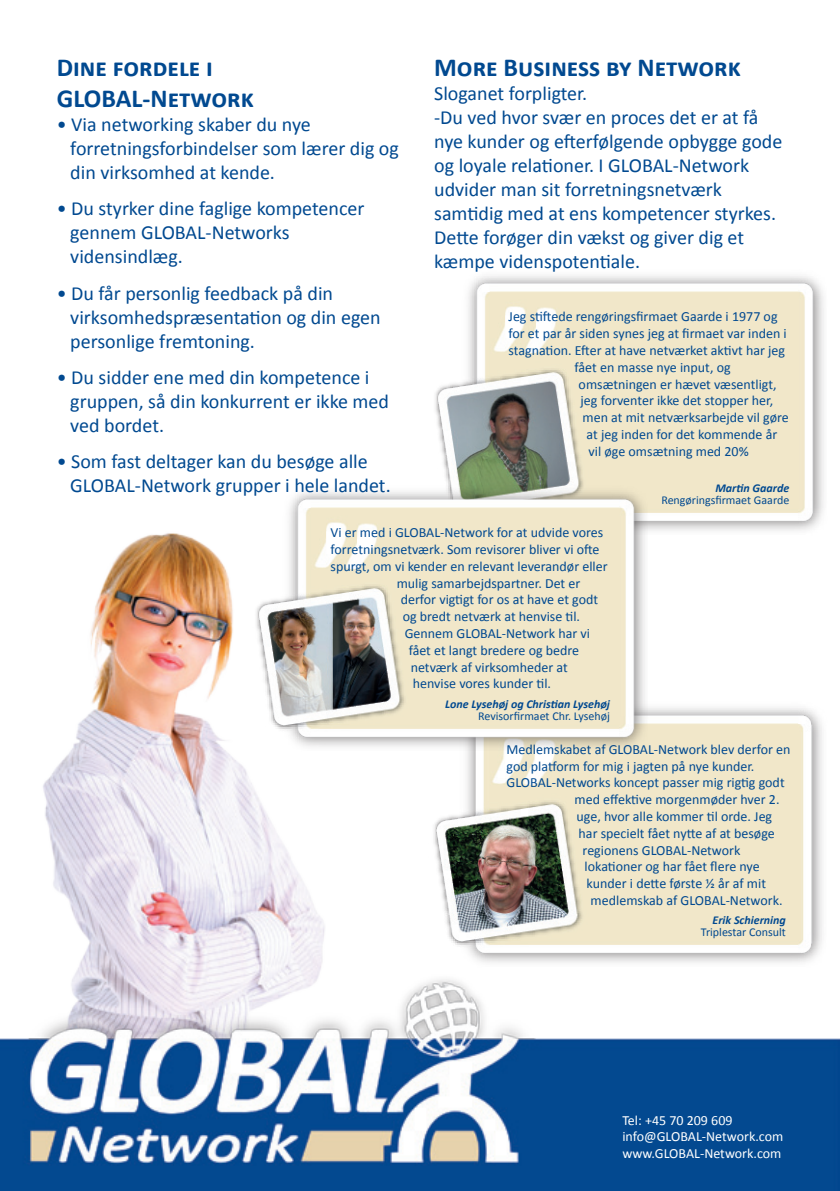
<style>
.page{position:relative;width:840px;height:1191px;background:#fff}
.page>*{position:absolute;margin:0;border:0;box-sizing:border-box;transform-origin:0 0}
.t1{font:700 26px/31.2px "Calibri";color:#014990}
.t2{font:20px/24px "Calibri";color:#014990}
.t3{font:14px "Calibri";color:#014990}
.t4{font:14px/16.8px "Calibri";color:#fff}
.t5{font:12px "Calibri";color:#014990}
.t6{font:italic 700 12px "Calibri";color:#014990}
</style>
<div class="page">
<img style="left:43px;top:533px;width:282px;height:436px">
<img style="left:0;top:969px;width:839px;height:222px">
<img style="left:435px;top:276px;width:389px;height:255px">
<img style="left:434px;top:708px;width:388px;height:255px">
<img style="left:249px;top:486px;width:399px;height:266px">
<h1 class="t1" style="left:57px;top:51px;width:198px">Dine fordele i<br>GLOBAL-Network</h1>
<h2 class="t2" style="left:70px;top:112px;width:330px;text-indent:-14px">• Via networking skaber du nye forretningsforbindelser som lærer dig og din virksomhed at kende.</h2>
<h2 class="t2" style="left:70px;top:196px;width:295px;text-indent:-14px">• Du styrker dine faglige kompetencer gennem GLOBAL-Networks vidensindlæg.</h2>
<h2 class="t2" style="left:70px;top:280px;width:312px;text-indent:-14px">• Du får personlig feedback på din virksomhedspræsentation og din egen personlige fremtoning.</h2>
<h2 class="t2" style="left:70px;top:364px;width:320px;text-indent:-14px">• Du sidder ene med din kompetence i gruppen, så din konkurrent er ikke med ved bordet.</h2>
<h2 class="t2" style="left:70px;top:448px;width:322px;text-indent:-14px">• Som fast deltager kan du besøge alle<br>GLOBAL-Network grupper i hele landet.</h2>
<h1 class="t1" style="left:434px;top:51px;width:308px">More Business by Network</h1>
<p class="t2" style="left:434px;top:81px;width:349px">Sloganet forpligter.<br>-Du ved hvor svær en proces det er at få nye kunder og efterfølgende opbygge gode og loyale relationer. I GLOBAL-Network udvider man sit forretningsnetværk samtidig med at ens kompetencer styrkes.<br>Dette forøger din vækst og giver dig et kæmpe videnspotentiale.</p>
<p class="t3" style="left:508px;top:308px;width:270px">Jeg stiftede rengøringsfirmaet Gaarde i 1977 og</p>
<p class="t3" style="left:508px;top:325px;width:279px">for et par år siden synes jeg at firmaet var inden i</p>
<p class="t3" style="left:508px;top:341px;width:278px">stagnation. Efter at have netværket aktivt har jeg</p>
<p class="t3" style="left:574px;top:358px;width:157px">fået en masse nye input, og</p>
<p class="t3" style="left:578px;top:375px;width:199px">omsætningen er hævet væsentligt,</p>
<p class="t3" style="left:580px;top:392px;width:194px">jeg forventer ikke det stopper her,</p>
<p class="t3" style="left:582px;top:409px;width:207px">men at mit netværksarbejde vil gøre</p>
<p class="t3" style="left:586px;top:425px;width:192px">at jeg inden for det kommende år</p>
<p class="t3" style="left:588px;top:442px;width:161px">vil øge omsætning med 20%</p>
<p class="t6" style="left:715px;top:481px;width:75px">Martin Gaarde</p>
<p class="t5" style="left:661px;top:493px;width:129px">Rengøringsfirmaet Gaarde</p>
<p class="t3" style="left:330px;top:524px;width:274px">Vi er med i GLOBAL-Network for at udvide vores</p>
<p class="t3" style="left:330px;top:540px;width:270px">forretningsnetværk. Som revisorer bliver vi ofte</p>
<p class="t3" style="left:330px;top:557px;width:278px">spurgt, om vi kender en relevant leverandør eller</p>
<p class="t3" style="left:396px;top:574px;width:185px">mulig samarbejdspartner. Det er</p>
<p class="t3" style="left:400px;top:591px;width:199px">derfor vigtigt for os at have et godt</p>
<p class="t3" style="left:402px;top:608px;width:179px">og bredt netværk at henvise til.</p>
<p class="t3" style="left:404px;top:624px;width:187px">Gennem GLOBAL-Network har vi</p>
<p class="t3" style="left:408px;top:641px;width:172px">fået et langt bredere og bedre</p>
<p class="t3" style="left:410px;top:658px;width:158px">netværk af virksomheder at</p>
<p class="t3" style="left:412px;top:675px;width:140px">henvise vores kunder til.</p>
<p class="t6" style="left:445px;top:697px;width:166px">Lone Lysehøj og Christian Lysehøj</p>
<p class="t5" style="left:478px;top:709px;width:133px">Revisorfirmaet Chr. Lysehøj</p>
<p class="t3" style="left:506px;top:740px;width:285px">Medlemskabet af GLOBAL-Network blev derfor en</p>
<p class="t3" style="left:506px;top:757px;width:249px">god platform for mig i jagten på nye kunder.</p>
<p class="t3" style="left:506px;top:774px;width:279px">GLOBAL-Networks koncept passer mig rigtig godt</p>
<p class="t3" style="left:574px;top:791px;width:206px">med effektive morgenmøder hver 2.</p>
<p class="t3" style="left:576px;top:807px;width:197px">uge, hvor alle kommer til orde. Jeg</p>
<p class="t3" style="left:578px;top:824px;width:198px">har specielt fået nytte af at besøge</p>
<p class="t3" style="left:582px;top:841px;width:159px">regionens GLOBAL-Network</p>
<p class="t3" style="left:584px;top:858px;width:176px">lokationer og har fået flere nye</p>
<p class="t3" style="left:586px;top:875px;width:181px">kunder i dette første ½ år af mit</p>
<p class="t3" style="left:590px;top:891px;width:193px">medlemskab af GLOBAL-Network.</p>
<p class="t6" style="left:712px;top:912px;width:75px">Erik Schierning</p>
<p class="t5" style="left:700px;top:924px;width:86px">Triplestar Consult</p>
<p class="t4" style="left:622px;top:1111px;width:162px">Tel: +45 70 209 609 info@GLOBAL-Network.com www.GLOBAL-Network.com</p>
</div>
